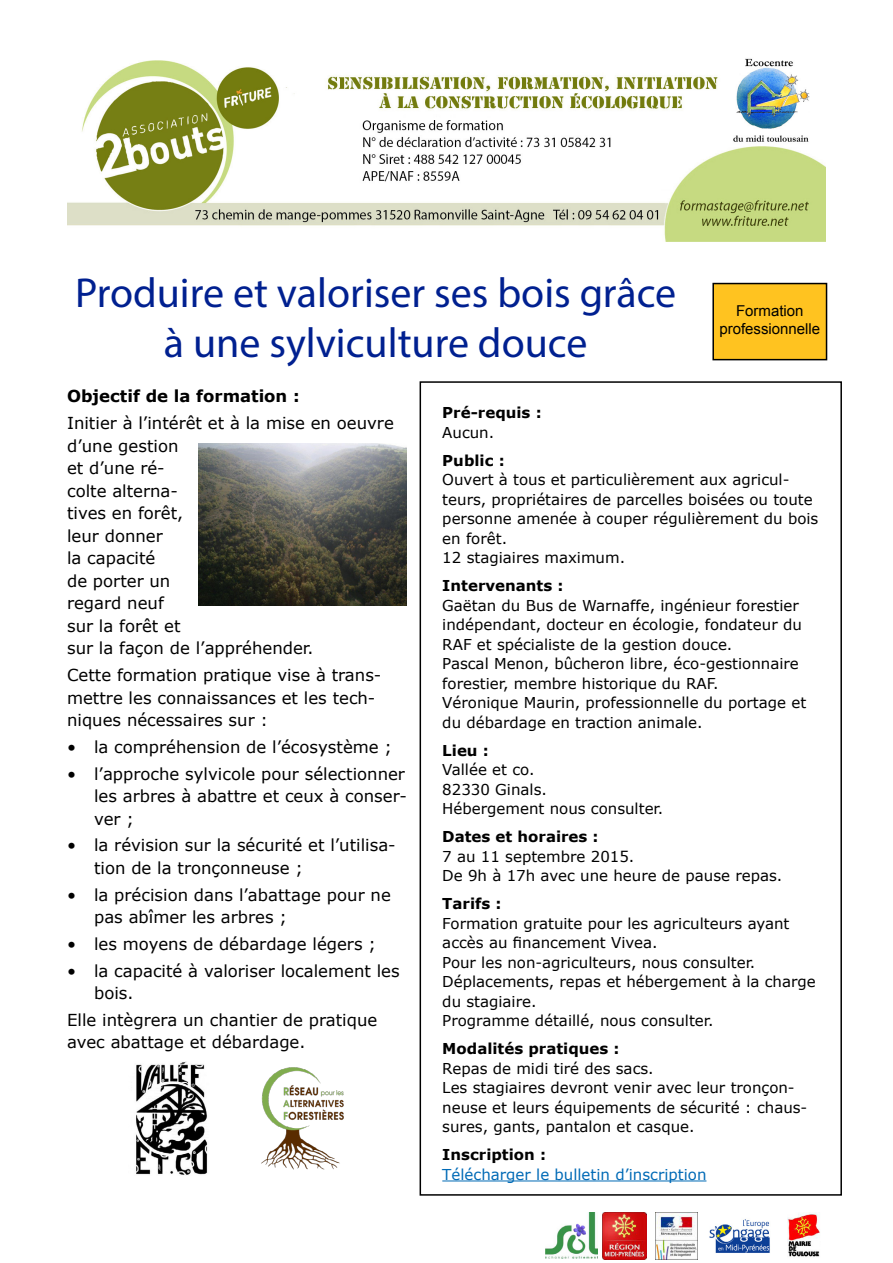
<style>
.page{position:relative;width:893px;height:1263px;background:#fff}
.page>*{position:absolute;margin:0;border:0;box-sizing:border-box;transform-origin:0 0}
.t1{font:42px/50.4px "Myriad Pro";color:#002090;text-align:center}
.t2{font:16.5px/22.5px "Verdana";color:#000}
.t3{font:700 16.5px "Verdana";color:#000}
.t4{font:15px/19.5px "Verdana";color:#000}
.t5{font:700 15px "Verdana";color:#000}
.t6{font:15px "Verdana";color:#006ab6}
.t7{font:15px/18px "Arial";color:#000;text-align:center}
</style>
<div class="page">
<hr style="left:442px;top:1180px;width:264px;height:1px;background:#006ab6">
<div style="left:420px;top:381px;width:422px;height:815px;border:2px solid #000"></div>
<img style="left:603px;top:1213px;width:43px;height:46px">
<img style="left:655px;top:1213px;width:42px;height:46px">
<img style="left:709px;top:1219px;width:61px;height:34px">
<img style="left:788px;top:1213px;width:32px;height:44px">
<img style="left:546px;top:1212px;width:52px;height:46px">
<div style="left:713px;top:284px;width:113px;height:76px;background:#ffc320"></div>
<div style="left:712px;top:283px;width:115px;height:77px;border:2px solid #000"></div>
<img style="left:68px;top:58px;width:757px;height:183px">
<img style="left:136px;top:1061px;width:72px;height:114px">
<img style="left:199px;top:443px;width:207px;height:163px">
<img style="left:261px;top:1067px;width:83px;height:103px">
<h1 class="t1" style="left:75px;top:267px;width:603px">Produire et valoriser ses bois grâce à une sylviculture douce</h1>
<p class="t5" style="left:442px;top:402px;width:101px">Pré-requis :</p>
<p class="t4" style="left:442px;top:422px;width:53px">Aucun.</p>
<p class="t5" style="left:442px;top:449px;width:64px">Public :</p>
<p class="t4" style="left:442px;top:470px;width:378px">Ouvert à tous et particulièrement aux agricul&shy;teurs, propriétaires de parcelles boisées ou toute personne amenée à couper régulièrement du bois en forêt.<br>12 stagiaires maximum.</p>
<p class="t5" style="left:442px;top:575px;width:123px">Intervenants :</p>
<p class="t4" style="left:442px;top:595px;width:365px">Gaëtan du Bus de Warnaffe, ingénieur forestier indépendant, docteur en écologie, fondateur du RAF et spécialiste de la gestion douce.<br>Pascal Menon, bûcheron libre, éco-gestionnaire forestier, membre historique du RAF.<br>Véronique Maurin, professionnelle du portage et du débardage en traction animale.</p>
<p class="t5" style="left:442px;top:739px;width:48px">Lieu :</p>
<p class="t4" style="left:442px;top:760px;width:222px">Vallée et co.<br>82330 Ginals.<br>Hébergement nous consulter.</p>
<p class="t5" style="left:442px;top:826px;width:158px">Dates et horaires :</p>
<p class="t4" style="left:442px;top:846px;width:342px">7 au 11 septembre 2015.<br>De 9h à 17h avec une heure de pause repas.</p>
<p class="t5" style="left:442px;top:893px;width:61px">Tarifs :</p>
<p class="t4" style="left:442px;top:913px;width:375px">Formation gratuite pour les agriculteurs ayant accès au financement Vivea.<br>Pour les non-agriculteurs, nous consulter.<br>Déplacements, repas et hébergement à la charge du stagiaire.<br>Programme détaillé, nous consulter.</p>
<p class="t5" style="left:442px;top:1038px;width:179px">Modalités pratiques :</p>
<p class="t4" style="left:442px;top:1058px;width:367px">Repas de midi tiré des sacs.<br>Les stagiaires devront venir avec leur tronçon&shy;neuse et leurs équipements de sécurité : chaus&shy;sures, gants, pantalon et casque.</p>
<p class="t5" style="left:442px;top:1144px;width:105px">Inscription :</p>
<p class="t6" style="left:442px;top:1164px;width:266px">Télécharger le bulletin d’inscription</p>
<p class="t7" style="left:719px;top:302px;width:102px">Formation professionnelle</p>
<p class="t3" style="left:67px;top:385px;width:234px">Objectif de la formation :</p>
<p class="t2" style="left:67px;top:412px;width:328px">Initier à l’intérêt et à la mise en oeuvre d’une gestion<br>et d’une ré-<br>colte alterna-<br>tives en forêt,<br>leur donner<br>la capacité<br>de porter un<br>regard neuf<br>sur la forêt et<br>sur la façon de l’appréhender.</p>
<p class="t2" style="left:67px;top:664px;width:316px">Cette formation pratique vise à trans&shy;mettre les connaissances et les tech&shy;niques nécessaires sur :</p>
<p class="t2" style="left:67px;top:735px;width:326px">• la compréhension de l’écosystème ;</p>
<p class="t2" style="left:94px;top:762px;width:314px;text-align:justify;text-indent:-27px">• l’approche sylvicole pour sélectionner les arbres à abattre et ceux à conser&shy;ver ;</p>
<p class="t2" style="left:94px;top:834px;width:303px;text-indent:-27px">• la révision sur la sécurité et l’utilisa&shy;tion de la tronçonneuse ;</p>
<p class="t2" style="left:94px;top:883px;width:298px;text-indent:-27px">• la précision dans l’abattage pour ne pas abîmer les arbres ;</p>
<p class="t2" style="left:67px;top:932px;width:310px">• les moyens de débardage légers ;</p>
<p class="t2" style="left:94px;top:959px;width:307px;text-indent:-27px">• la capacité à valoriser localement les bois.</p>
<p class="t2" style="left:67px;top:1008px;width:312px">Elle intègrera un chantier de pratique avec abattage et débardage.</p>
</div>
